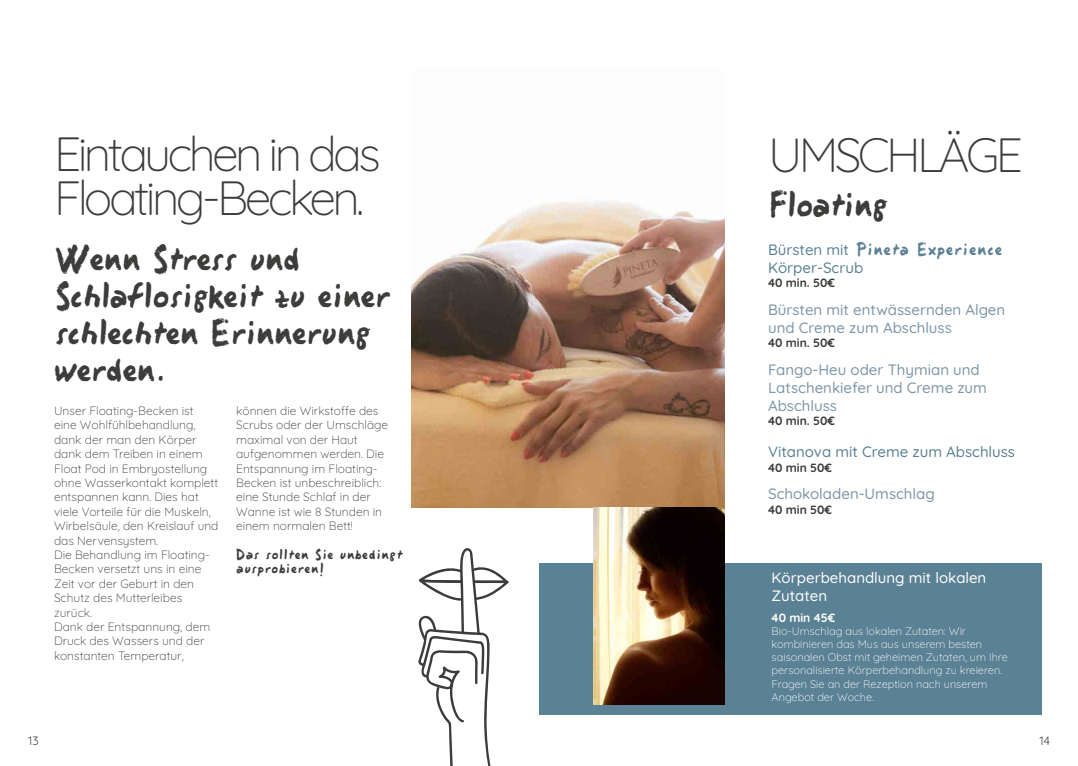
<style>
.page{position:relative;width:1078px;height:766px;background:#fff}
.page>*{position:absolute;margin:0;border:0;box-sizing:border-box;transform-origin:0 0}
.t1{font:300 48px/44px "Quicksand";letter-spacing:-.075em;color:#3c3c3b}
.t2{font:30px/37px "Pineta Hotel";letter-spacing:-.075em;color:#3c3c3b}
.t3{font:500 15px/18px "Quicksand";color:#7e96a8}
.t4{font:500 15px "Quicksand";color:#5b8195}
.t5{font:500 15px/18px "Quicksand";color:#fff}
.t6{font:15px "Pineta Hotel";color:#5b8195}
.t7{font:300 12px/14.4px "Quicksand";color:#3c3c3b}
.t8{font:700 12px "Quicksand";color:#3c3c3b}
.t9{font:12px/14.4px "Pineta Hotel";color:#3c3c3b}
.t10{font:700 12px "Quicksand";color:#fff}
.t11{font:300 12px "Quicksand";color:#000}
.t12{font:300 11px/13.2px "Quicksand";color:#fff}
.s1{font-family:"Quicksand";font-weight:500}
</style>
<div class="page">
<div style="left:539px;top:562px;width:502px;height:152px;background:#5b8195"></div>
<img style="left:411px;top:202px;width:313px;height:305px">
<img style="left:593px;top:507px;width:131px;height:197px">
<svg style="left:418px;top:548px;width:91px;height:217px"></svg>
<h1 class="t1" style="left:54px;top:127px;width:328px">Eintauchen in das<br>Floating-Becken.</h1>
<h2 class="t2" style="left:54px;top:242px;width:338px">Wenn Stress und<br>Schlaflosigkeit zu einer schlechten Erinnerung werden.</h2>
<p class="t7" style="left:54px;top:402px;width:166px">Unser Floating-Becken ist eine Wohlfühlbehandlung, dank der man den Körper dank dem Treiben in einem<br>Float Pod in Embryostellung ohne Wasserkontakt komplett entspannen kann. Dies hat viele Vorteile für die Muskeln,<br>Wirbelsäule, den Kreislauf und das Nervensystem.<br>Die Behandlung im Floating-<br>Becken versetzt uns in eine<br>Zeit vor der Geburt in den<br>Schutz des Mutterleibes zurück.<br>Dank der Entspannung, dem<br>Druck des Wassers und der konstanten Temperatur,</p>
<p class="t7" style="left:236px;top:402px;width:153px">können die Wirkstoffe des<br>Scrubs oder der Umschläge maximal von der Haut aufgenommen werden. Die<br>Entspannung im Floating-<br>Becken ist unbeschreiblich: eine Stunde Schlaf in der<br>Wanne ist wie 8 Stunden in einem normalen Bett!</p>
<p class="t9" style="left:236px;top:548px;width:168px">Das sollten Sie unbedingt ausprobieren!</p>
<h1 class="t1" style="left:767px;top:128px;width:256px">UMSCHLÄGE</h1>
<h2 class="t2" style="left:767px;top:188px;width:122px">Floating</h2>
<p class="t6" style="left:767px;top:239px;width:236px"><span class="s1">Bürsten mit</span> Pineta Experience</p>
<p class="t4" style="left:767px;top:256px;width:97px">Körper-Scrub</p>
<p class="t8" style="left:767px;top:273px;width:68px">40 min. 50€</p>
<p class="t3" style="left:767px;top:299px;width:238px">Bürsten mit entwässernden Algen und Creme zum Abschluss</p>
<p class="t8" style="left:767px;top:333px;width:68px">40 min. 50€</p>
<p class="t3" style="left:767px;top:358px;width:220px">Fango-Heu oder Thymian und<br>Latschenkiefer und Creme zum<br>Abschluss</p>
<p class="t8" style="left:767px;top:411px;width:68px">40 min. 50€</p>
<p class="t4" style="left:767px;top:440px;width:248px">Vitanova mit Creme zum Abschluss</p>
<p class="t8" style="left:767px;top:458px;width:65px">40 min 50€</p>
<p class="t3" style="left:767px;top:483px;width:168px">Schokoladen-Umschlag</p>
<p class="t8" style="left:767px;top:500px;width:65px">40 min 50€</p>
<p class="t5" style="left:771px;top:566px;width:216px">Körperbehandlung mit lokalen<br>Zutaten</p>
<p class="t10" style="left:771px;top:607px;width:65px">40 min 45€</p>
<p class="t12" style="left:771px;top:623px;width:238px">Bio-Umschlag aus lokalen Zutaten: Wir kombinieren das Mus aus unserem besten saisonalen Obst mit geheimen Zutaten, um Ihre personalisierte Körperbehandlung zu kreieren.<br>Fragen Sie an der Rezeption nach unserem Angebot der Woche.</p>
<p class="t11" style="left:28px;top:731px;width:12px">13</p>
<p class="t11" style="left:1039px;top:731px;width:12px">14</p>
</div>
